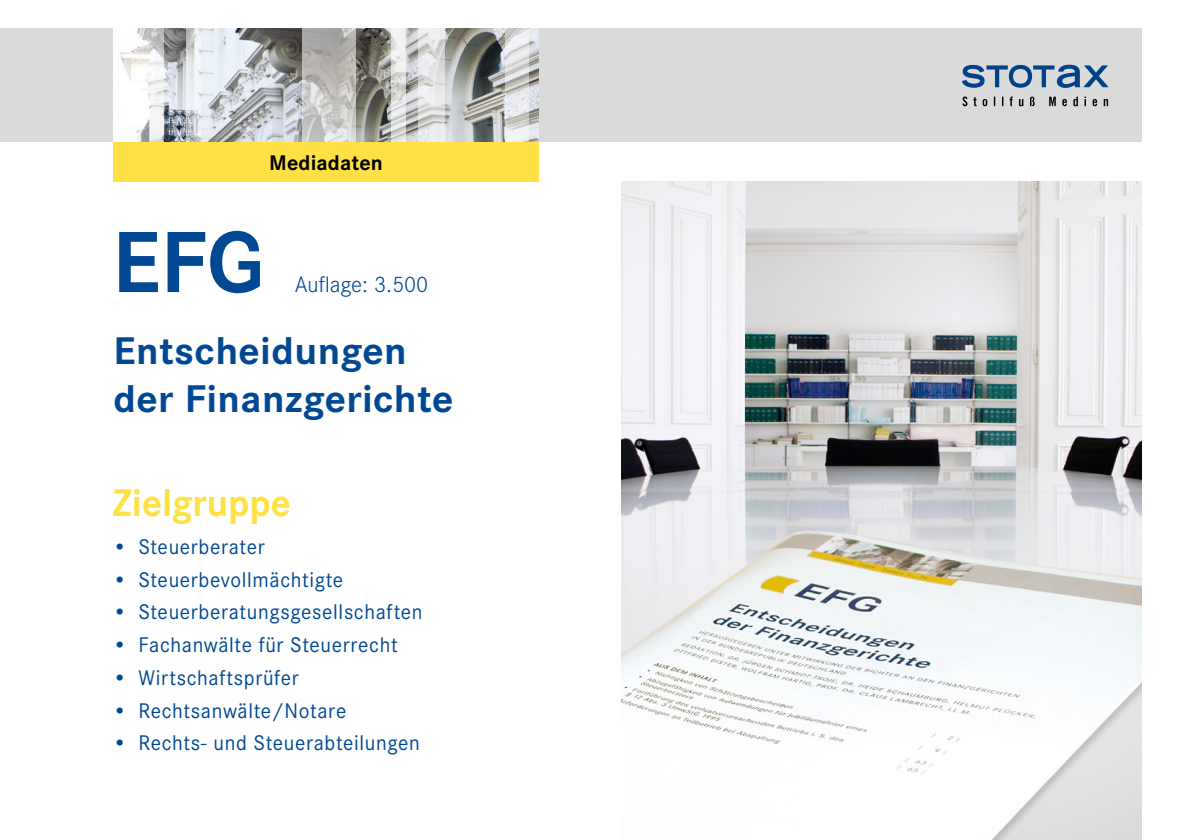
<style>
.page{position:relative;width:1191px;height:840px;background:#fff}
.page>*{position:absolute;margin:0;border:0;box-sizing:border-box;transform-origin:0 0}
.t1{font:700 90px "Corporate S";color:#004893}
.t2{font:700 40px/48px "Corporate S";letter-spacing:.01em;color:#004893}
.t3{font:700 40px "Corporate S";color:#ffe145}
.t4{font:300 23.2px "Corporate S";color:#004893}
.t5{font:22px "Corporate S";letter-spacing:.03em;color:#004893}
.t6{font:700 22px "Corporate S";letter-spacing:.005em;color:#000}
</style>
<div class="page">
<div style="left:0;top:28px;width:1141px;height:114px;background:#d9dada"></div>
<img style="left:621px;top:181px;width:520px;height:658px">
<svg style="left:961px;top:65px;width:147px;height:23px"></svg>
<svg style="left:962px;top:96px;width:146px;height:10px"></svg>
<img style="left:113px;top:28px;width:426px;height:114px">
<svg style="left:186px;top:28px;width:15px;height:114px"></svg>
<svg style="left:125px;top:28px;width:39px;height:114px;background:#edeeee"></svg>
<svg style="left:302px;top:28px;width:54px;height:114px"></svg>
<svg style="left:505px;top:28px;width:24px;height:114px"></svg>
<svg style="left:391px;top:28px;width:15px;height:114px"></svg>
<svg style="left:418px;top:28px;width:27px;height:114px;fill:#e7e8ea"></svg>
<div style="left:113px;top:142px;width:426px;height:39px;background:#ffe145"></div>
<p class="t6" style="left:269px;top:150px;width:115px">Mediadaten</p>
<h1 class="t1" style="left:112px;top:210px;width:154px">EFG</h1>
<p class="t4" style="left:295px;top:271px;width:135px">Auflage: 3.500</p>
<h2 class="t2" style="left:114px;top:327px;width:341px">Entscheidungen der Finanzgerichte</h2>
<h2 class="t3" style="left:112px;top:479px;width:180px">Zielgruppe</h2>
<p class="t5" style="left:112px;top:534px;width:154px">• Steuerberater</p>
<p class="t5" style="left:112px;top:566px;width:232px">• Steuerbevollmächtigte</p>
<p class="t5" style="left:112px;top:599px;width:312px">• Steuerberatungsgesellschaften</p>
<p class="t5" style="left:112px;top:632px;width:287px">• Fachanwälte für Steuerrecht</p>
<p class="t5" style="left:112px;top:664px;width:188px">• Wirtschaftsprüfer</p>
<p class="t5" style="left:112px;top:697px;width:235px">• Rechtsanwälte/Notare</p>
<p class="t5" style="left:112px;top:730px;width:309px">• Rechts- und Steuerabteilungen</p>
</div>
